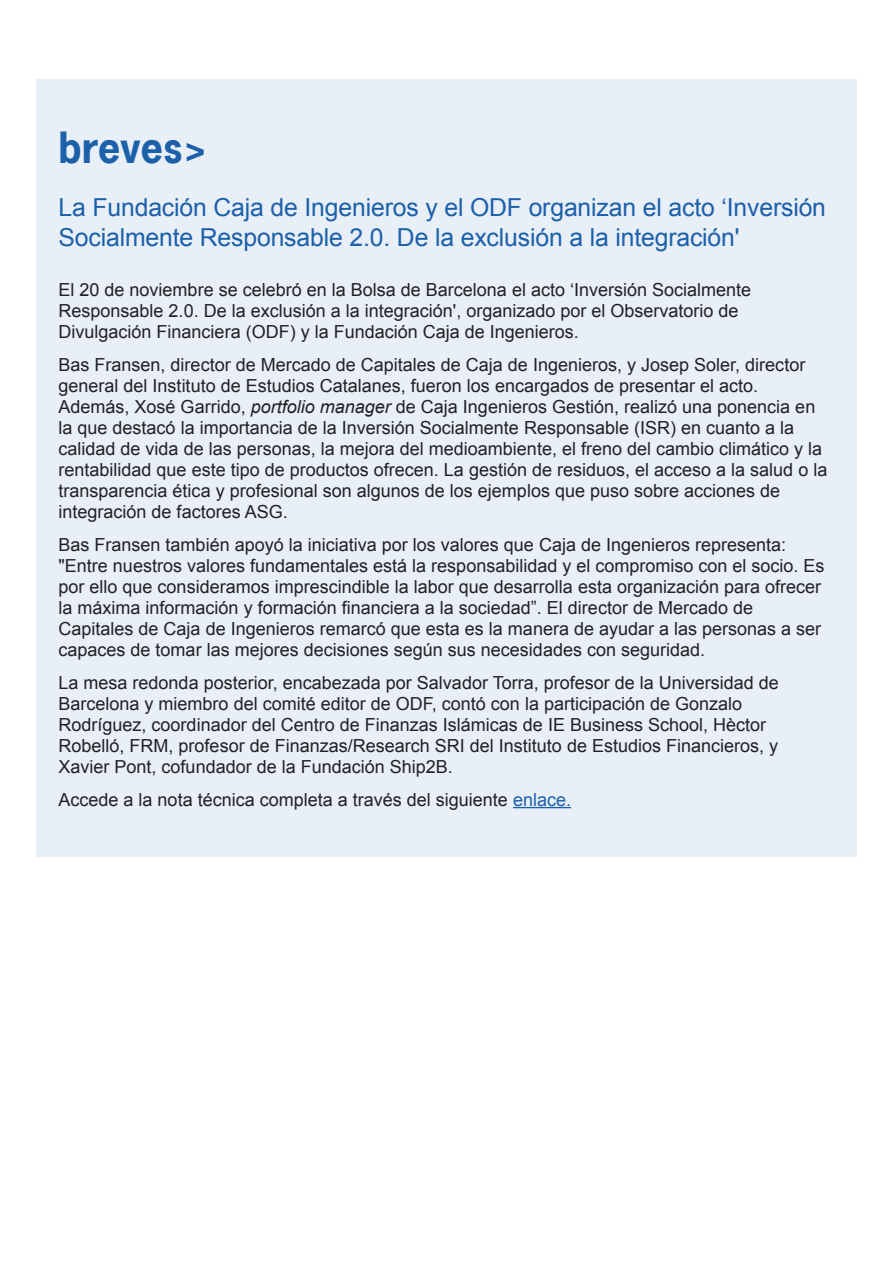
<style>
.page{position:relative;width:893px;height:1263px;background:#fff}
.page>*{position:absolute;margin:0;border:0;box-sizing:border-box;transform-origin:0 0}
.t1{font:700 39.9px "News Gothic LT";color:#1c60aa}
.t2{font:24.75px/30px "Arial";letter-spacing:-.005em;color:#1c60aa}
.t3{font:18px/21px "Arial";color:#212125}
.s1{font-style:italic}
.s2{color:#1c60aa}
</style>
<div class="page">
<div style="left:36px;top:79px;width:820px;height:777px;background:#e8eff7"></div>
<hr style="left:513px;top:807px;width:58px;height:1px;background:#1c60aa">
<svg style="left:187px;top:143px;width:17px;height:18px"></svg>
<h1 class="t1" style="left:58px;top:121px;width:126px">breves</h1>
<h2 class="t2" style="left:58px;top:193px;width:769px">La Fundación Caja de Ingenieros y el ODF organizan el acto ‘Inversión<br>Socialmente Responsable 2.0. De la exclusión a la integración'</h2>
<p class="t3" style="left:58px;top:279px;width:694px">El 20 de noviembre se celebró en la Bolsa de Barcelona el acto ‘Inversión Socialmente<br>Responsable 2.0. De la exclusión a la integración', organizado por el Observatorio de<br>Divulgación Financiera (ODF) y la Fundación Caja de Ingenieros.</p>
<p class="t3" style="left:58px;top:354px;width:770px">Bas Fransen, director de Mercado de Capitales de Caja de Ingenieros, y Josep Soler, director general del Instituto de Estudios Catalanes, fueron los encargados de presentar el acto.<br>Además, Xosé Garrido, <span class="s1">portfolio manager</span> de Caja Ingenieros Gestión, realizó una ponencia en la que destacó la importancia de la Inversión Socialmente Responsable (ISR) en cuanto a la calidad de vida de las personas, la mejora del medioambiente, el freno del cambio climático y la rentabilidad que este tipo de productos ofrecen. La gestión de residuos, el acceso a la salud o la transparencia ética y profesional son algunos de los ejemplos que puso sobre acciones de integración de factores ASG.</p>
<p class="t3" style="left:58px;top:534px;width:767px">Bas Fransen también apoyó la iniciativa por los valores que Caja de Ingenieros representa: "Entre nuestros valores fundamentales está la responsabilidad y el compromiso con el socio. Es por ello que consideramos imprescindible la labor que desarrolla esta organización para ofrecer la máxima información y formación financiera a la sociedad”. El director de Mercado de Capitales de Caja de Ingenieros remarcó que esta es la manera de ayudar a las personas a ser capaces de tomar las mejores decisiones según sus necesidades con seguridad.</p>
<p class="t3" style="left:58px;top:672px;width:722px">La mesa redonda posterior, encabezada por Salvador Torra, profesor de la Universidad de Barcelona y miembro del comité editor de ODF, contó con la participación de Gonzalo Rodríguez, coordinador del Centro de Finanzas Islámicas de IE Business School, Hèctor Robelló, FRM, profesor de Finanzas/Research SRI del Instituto de Estudios Financieros, y Xavier Pont, cofundador de la Fundación Ship2B.</p>
<p class="t3" style="left:58px;top:789px;width:514px">Accede a la nota técnica completa a través del siguiente <span class="s2">enlace.</span></p>
</div>
